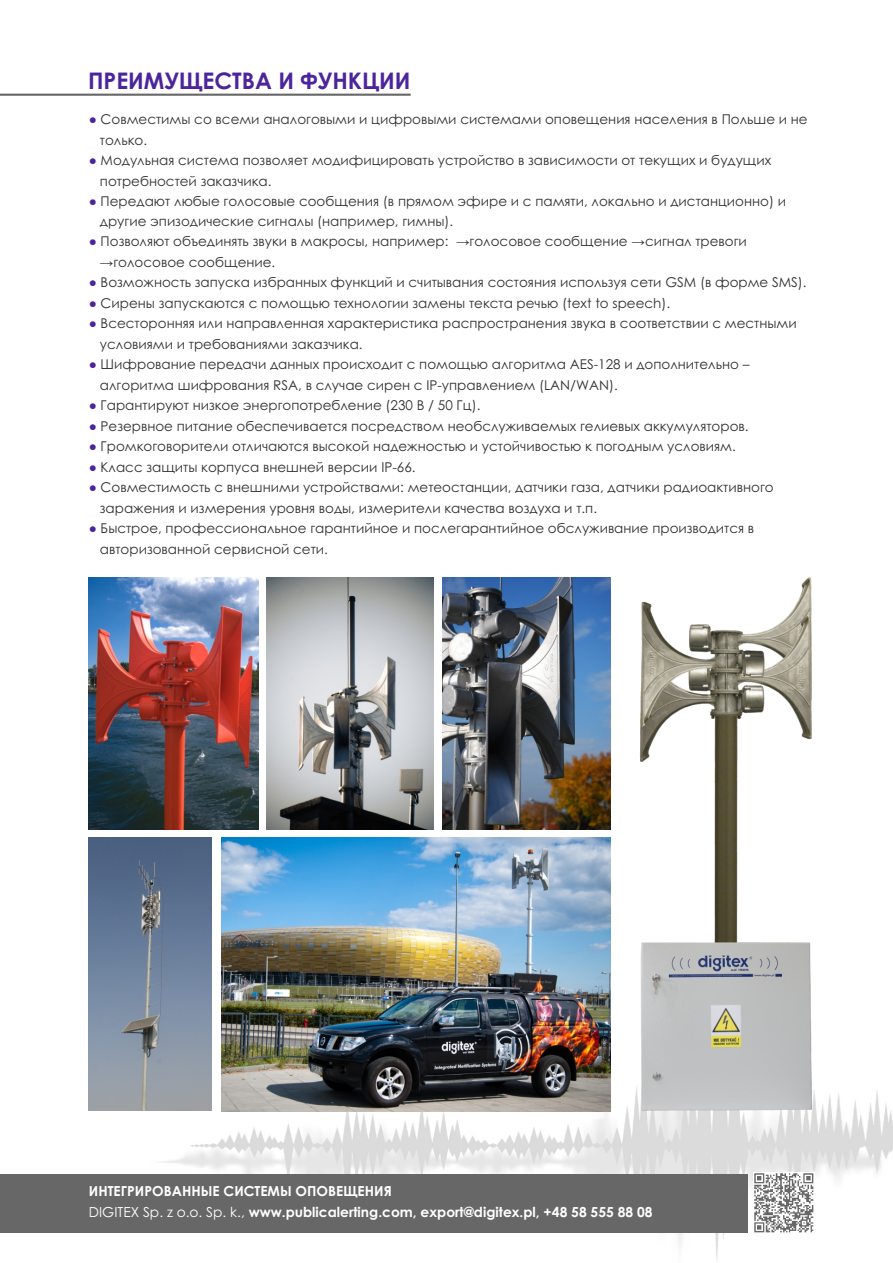
<style>
.page{position:relative;width:893px;height:1263px;background:#fff}
.page>*{position:absolute;margin:0;border:0;box-sizing:border-box;transform-origin:0 0}
.t1{font:700 22.8px "Century Gothic";color:#4c259c}
.t2{font:700 13.8px/20.1px "Century Gothic";color:#fff}
.t3{font:13.5px/20.5px "Century Gothic";color:#313130}
.s1{color:#4c259c}
.s2{font-weight:400}
</style>
<div class="page">
<img style="left:118px;top:1011px;width:775px;height:249px">
<hr style="left:0;top:94px;width:411px;height:2px;background:#676767">
<img style="left:267px;top:577px;width:167px;height:252px">
<img style="left:89px;top:577px;width:169px;height:252px">
<img style="left:89px;top:838px;width:123px;height:272px">
<img style="left:442px;top:577px;width:169px;height:252px">
<img style="left:222px;top:838px;width:389px;height:273px">
<div style="left:0;top:1174px;width:748px;height:58px;background:#676767"></div>
<img style="left:753px;top:1172px;width:62px;height:61px">
<img style="left:640px;top:577px;width:173px;height:534px">
<h1 class="t1" style="left:88px;top:72px;width:324px">ПРЕИМУЩЕСТВА И ФУНКЦИИ</h1>
<p class="t3" style="left:89px;top:110px;width:720px"><span class="s1">●</span> Совместимы со всеми аналоговыми и цифровыми системами оповещения населения в Польше и не</p>
<p class="t3" style="left:100px;top:131px;width:49px">только.</p>
<p class="t3" style="left:89px;top:151px;width:684px"><span class="s1">●</span> Модульная система позволяет модифицировать устройство в зависимости от текущих и будущих</p>
<p class="t3" style="left:100px;top:172px;width:173px">потребностей заказчика.</p>
<p class="t3" style="left:89px;top:192px;width:699px"><span class="s1">●</span> Передают любые голосовые сообщения (в прямом эфире и с памяти, локально и дистанционно) и</p>
<p class="t3" style="left:100px;top:212px;width:355px">другие эпизодические сигналы (например, гимны).</p>
<p class="t3" style="left:89px;top:232px;width:660px"><span class="s1">●</span> Позволяют объединять звуки в макросы, например: →голосовое сообщение →сигнал тревоги</p>
<p class="t3" style="left:100px;top:253px;width:177px">→голосовое сообщение.</p>
<p class="t3" style="left:89px;top:273px;width:719px"><span class="s1">●</span> Возможность запуска избранных функций и считывания состояния используя сети GSM (в форме SMS).</p>
<p class="t3" style="left:89px;top:294px;width:583px"><span class="s1">●</span> Сирены запускаются с помощью технологии замены текста речью (text to speech).</p>
<p class="t3" style="left:100px;top:335px;width:264px">условиями и требованиями заказчика.</p>
<p class="t3" style="left:89px;top:314px;width:709px"><span class="s1">●</span> Всесторонняя или направленная характеристика распространения звука в соответствии с местными</p>
<p class="t3" style="left:100px;top:355px;width:651px;text-indent:-11px"><span class="s1">●</span> Шифрование передачи данных происходит с помощью алгоритма AES-128 и дополнительно – алгоритма шифрования RSA, в случае сирен с IP-управлением (LAN/WAN).</p>
<p class="t3" style="left:89px;top:396px;width:393px"><span class="s1">●</span> Гарантируют низкое энергопотребление (230 В / 50 Гц).</p>
<p class="t3" style="left:89px;top:417px;width:661px"><span class="s1">●</span> Резервное питание обеспечивается посредством необслуживаемых гелиевых аккумуляторов.</p>
<p class="t3" style="left:89px;top:437px;width:649px"><span class="s1">●</span> Громкоговорители отличаются высокой надежностью и устойчивостью к погодным условиям.</p>
<p class="t3" style="left:89px;top:458px;width:328px"><span class="s1">●</span> Класс защиты корпуса внешней версии IP-66.</p>
<p class="t3" style="left:89px;top:478px;width:686px"><span class="s1">●</span> Совместимость с внешними устройствами: метеостанции, датчики газа, датчики радиоактивного</p>
<p class="t3" style="left:100px;top:499px;width:499px">заражения и измерения уровня воды, измерители качества воздуха и т.п.</p>
<p class="t3" style="left:100px;top:519px;width:656px;text-indent:-11px"><span class="s1">●</span> Быстрое, профессиональное гарантийное и послегарантийное обслуживание производится в авторизованной сервисной сети.</p>
<p class="t2" style="left:89px;top:1182px;width:565px">ИНТЕГРИРОВАННЫЕ СИСТЕМЫ ОПОВЕЩЕНИЯ<br><span class="s2">DIGITEX Sp. z o.o. Sp. k.,</span> www.publicalerting.com, export@digitex.pl, +48 58 555 88 08</p>
</div>
